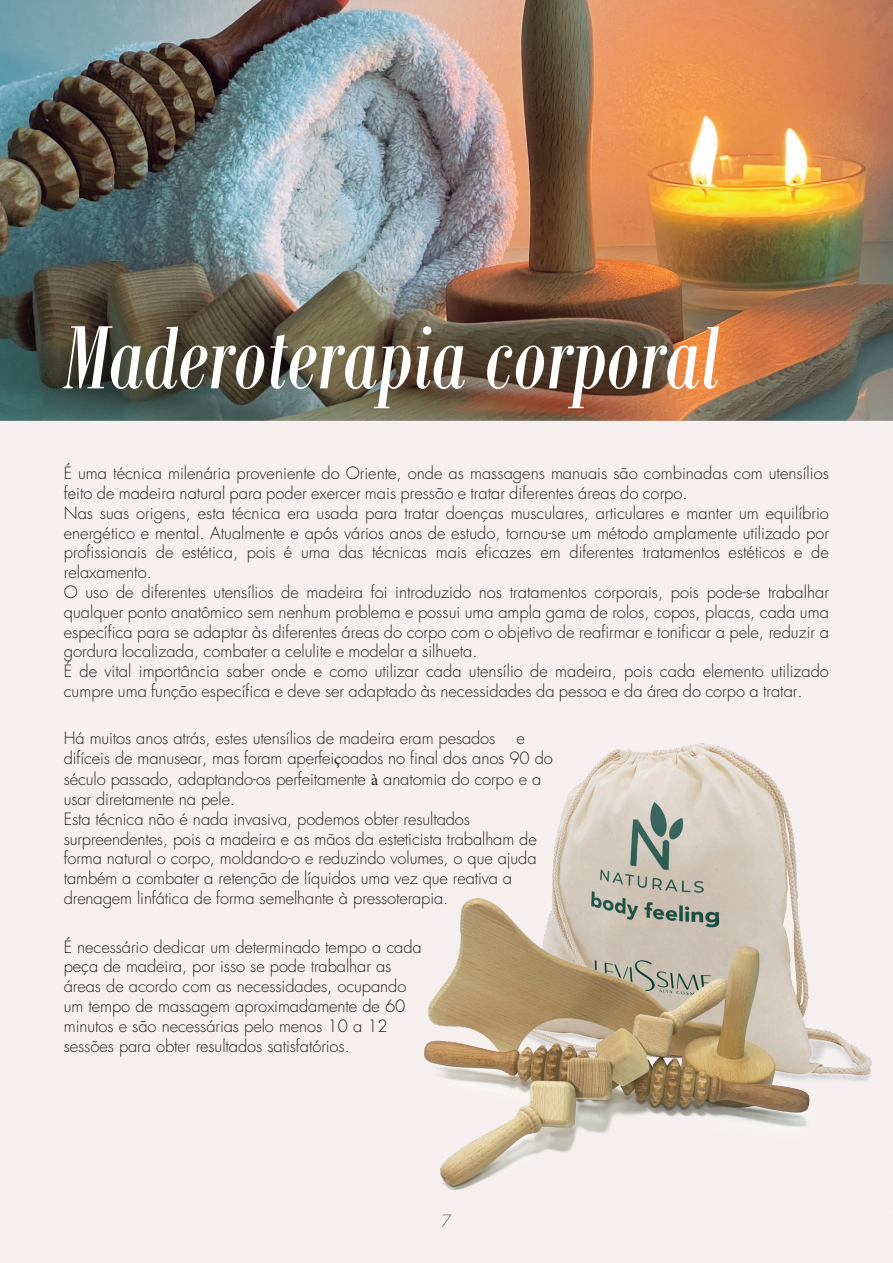
<style>
.page{position:relative;width:893px;height:1263px;background:#fff}
.page>*{position:absolute;margin:0;border:0;box-sizing:border-box;transform-origin:0 0}
.t1{font:italic 97.5px "Bodoni MT Condensed";color:#fff}
.CUERPO{font:300 16.5px/19.8px "Futura Std";color:#231f20}
.t2{font:300 16.5px "Futura Std";color:#57585a}
.s1{font-family:"Minion Pro";font-weight:400}
</style>
<div class="page">
<img style="left:0;top:0;width:893px;height:420px">
<div style="left:0;top:420px;width:893px;height:843px;background:#f6efef"></div>
<img style="left:424px;top:743px;width:448px;height:447px">
<p class="t1" style="left:64px;top:299px;width:657px">Maderoterapia corporal</p>
<p class="CUERPO" style="left:64px;top:464px;width:767px">É uma técnica milenária proveniente do Oriente, onde as massagens manuais são combinadas com utensílios feito de madeira natural para poder exercer mais pressão e tratar diferentes áreas do corpo.<br>Nas suas origens, esta técnica era usada para tratar doenças musculares, articulares e manter um equilíbrio energético e mental. Atualmente e após vários anos de estudo, tornou-se um método amplamente utilizado por profissionais de estética, pois é uma das técnicas mais eficazes em diferentes tratamentos estéticos e de relaxamento.<br>O uso de diferentes utensílios de madeira foi introduzido nos tratamentos corporais, pois pode-se trabalhar qualquer ponto anatômico sem nenhum problema e possui uma ampla gama de rolos, copos, placas, cada uma específica para se adaptar às diferentes áreas do corpo com o objetivo de reafirmar e tonificar a pele, reduzir a gordura localizada, combater a celulite e modelar a silhueta.<br>É de vital importância saber onde e como utilizar cada utensílio de madeira, pois cada elemento utilizado cumpre uma função específica e deve ser adaptado às necessidades da pessoa e da área do corpo a tratar.</p>
<p class="CUERPO" style="left:64px;top:729px;width:433px">Há muitos anos atrás, estes utensílios de madeira eram pesados</p>
<p class="CUERPO" style="left:64px;top:729px;width:491px;text-indent:453px">e difíceis de manusear, mas foram aperfei<span class="s1">ç</span>oados no final dos anos 90 do século passado, adaptando-os perfeitamente <span class="s1">à</span> anatomia do corpo e a usar diretamente na pele.<br>Esta técnica não é nada invasiva, podemos obter resultados surpreendentes, pois a madeira e as mãos da esteticista trabalham de forma natural o corpo, moldando-o e reduzindo volumes, o que ajuda também a combater a retenção de líquidos uma vez que reativa a drenagem linfática de forma semelhante à pressoterapia.</p>
<p class="CUERPO" style="left:64px;top:937px;width:359px">É necessário dedicar um determinado tempo a cada peça de madeira, por isso se pode trabalhar as áreas de acordo com as necessidades, ocupando um tempo de massagem aproximadamente de 60 minutos e são necessárias pelo menos 10 a 12 sessões para obter resultados satisfatórios.</p>
<p class="t2" style="left:441px;top:1210px;width:12px">7</p>
</div>
